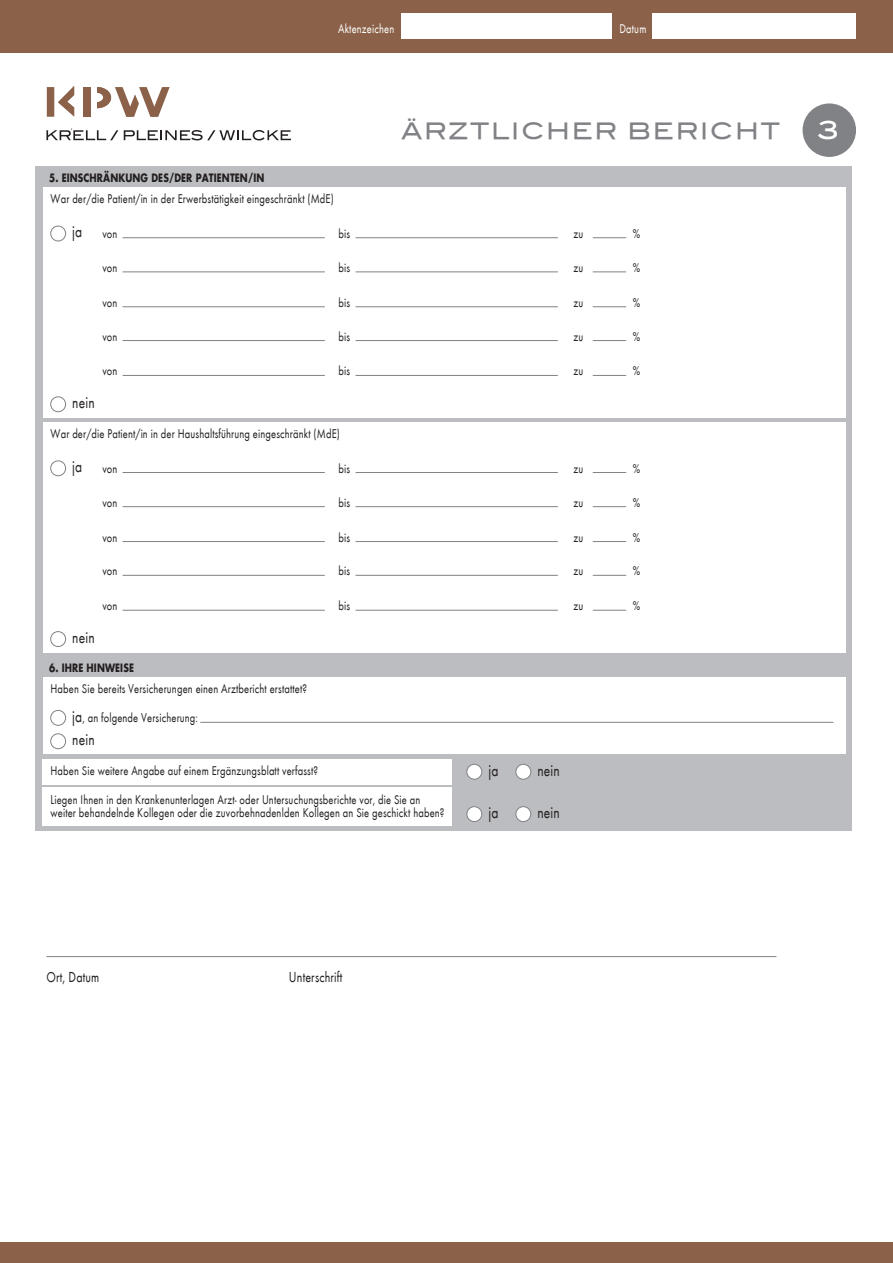
<style>
.page{position:relative;width:893px;height:1263px;background:#fff}
.page>*{position:absolute;margin:0;border:0;box-sizing:border-box;transform-origin:0 0}
.t1{font:25.05px "Blair Md ITCTT Medium";color:#fff}
.t2{font:22.5px "Blair Md ITCTT Medium";letter-spacing:.075em;color:#808285}
.t3{font:16.8px "Futura T";letter-spacing:.015em;color:#231f20;scale:.8 1}
.t4{font:15px "Futura T";letter-spacing:.015em;color:#231f20;scale:.8 1}
.t5{font:13.2px/13.5px "Futura T";letter-spacing:.015em;color:#231f20;scale:.8 1}
.t6{font:13.2px "Futura T";letter-spacing:.015em;color:#fff;scale:.8 1}
.t7{font:700 11.25px "Futura Std";letter-spacing:.015em;color:#231f20;scale:.8 1}
.s1{font-size:16.8px}
</style>
<div class="page">
<div style="left:35px;top:166px;width:816px;height:664px;background:#bcbdc0"></div>
<div style="left:43px;top:677px;width:802px;height:76px;background:#fff"></div>
<hr style="left:200px;top:722px;width:633px;height:1px;background:#808285">
<div style="left:0;top:0;width:893px;height:52px;background:#8b6149"></div>
<div style="left:0;top:1243px;width:893px;height:20px;background:#8b6149"></div>
<svg style="left:47px;top:86px;width:27px;height:31px"></svg>
<svg style="left:46px;top:128px;width:72px;height:12px"></svg>
<svg style="left:124px;top:130px;width:167px;height:10px"></svg>
<div style="left:83px;top:87px;width:8px;height:30px;background:#8b6149"></div>
<svg style="left:97px;top:87px;width:73px;height:30px"></svg>
<div style="left:401px;top:13px;width:211px;height:25px;background:#fff"></div>
<div style="left:653px;top:13px;width:203px;height:25px;background:#fff"></div>
<div style="left:803px;top:103px;width:53px;height:54px;background:#808285;border-radius:50%"></div>
<div style="left:43px;top:759px;width:409px;height:25px;background:#fff"></div>
<div style="left:467px;top:764px;width:15px;height:15px;background:#fff;border-radius:50%"></div>
<div style="left:466px;top:764px;width:16px;height:15px;border:1px solid #808285;border-radius:50%"></div>
<div style="left:516px;top:764px;width:15px;height:15px;background:#fff;border-radius:50%"></div>
<div style="left:515px;top:764px;width:16px;height:15px;border:1px solid #808285;border-radius:50%"></div>
<div style="left:467px;top:807px;width:15px;height:14px;background:#fff;border-radius:50%"></div>
<div style="left:466px;top:806px;width:16px;height:16px;border:1px solid #808285;border-radius:50%"></div>
<div style="left:516px;top:807px;width:15px;height:14px;background:#fff;border-radius:50%"></div>
<div style="left:515px;top:806px;width:16px;height:16px;border:1px solid #808285;border-radius:50%"></div>
<div style="left:43px;top:787px;width:409px;height:39px;background:#fff"></div>
<div style="left:43px;top:187px;width:802px;height:231px;background:#fff"></div>
<div style="left:50px;top:226px;width:16px;height:15px;border:1px solid #808285;border-radius:50%"></div>
<div style="left:50px;top:396px;width:16px;height:16px;border:1px solid #808285;border-radius:50%"></div>
<hr style="left:123px;top:237px;width:202px;height:1px;background:#808285">
<hr style="left:356px;top:237px;width:202px;height:1px;background:#808285">
<hr style="left:593px;top:237px;width:33px;height:1px;background:#808285">
<hr style="left:123px;top:272px;width:202px;height:1px;background:#808285">
<hr style="left:356px;top:272px;width:202px;height:1px;background:#808285">
<hr style="left:593px;top:272px;width:33px;height:1px;background:#808285">
<hr style="left:123px;top:306px;width:202px;height:1px;background:#808285">
<hr style="left:356px;top:306px;width:202px;height:1px;background:#808285">
<hr style="left:593px;top:306px;width:33px;height:1px;background:#808285">
<hr style="left:123px;top:340px;width:202px;height:1px;background:#808285">
<hr style="left:356px;top:340px;width:202px;height:1px;background:#808285">
<hr style="left:593px;top:340px;width:33px;height:1px;background:#808285">
<hr style="left:123px;top:375px;width:202px;height:1px;background:#808285">
<hr style="left:356px;top:375px;width:202px;height:1px;background:#808285">
<hr style="left:593px;top:375px;width:33px;height:1px;background:#808285">
<div style="left:43px;top:422px;width:802px;height:230px;background:#fff"></div>
<div style="left:50px;top:460px;width:16px;height:16px;border:1px solid #808285;border-radius:50%"></div>
<div style="left:50px;top:710px;width:16px;height:16px;border:1px solid #808285;border-radius:50%"></div>
<div style="left:50px;top:733px;width:16px;height:16px;border:1px solid #808285;border-radius:50%"></div>
<div style="left:50px;top:631px;width:16px;height:16px;border:1px solid #808285;border-radius:50%"></div>
<hr style="left:123px;top:472px;width:202px;height:1px;background:#808285">
<hr style="left:356px;top:472px;width:202px;height:1px;background:#808285">
<hr style="left:593px;top:472px;width:33px;height:1px;background:#808285">
<hr style="left:123px;top:506px;width:202px;height:1px;background:#808285">
<hr style="left:356px;top:506px;width:202px;height:1px;background:#808285">
<hr style="left:593px;top:506px;width:33px;height:1px;background:#808285">
<hr style="left:123px;top:541px;width:202px;height:1px;background:#808285">
<hr style="left:356px;top:541px;width:202px;height:1px;background:#808285">
<hr style="left:593px;top:541px;width:33px;height:1px;background:#808285">
<hr style="left:123px;top:575px;width:202px;height:1px;background:#808285">
<hr style="left:356px;top:575px;width:202px;height:1px;background:#808285">
<hr style="left:593px;top:575px;width:33px;height:1px;background:#808285">
<hr style="left:123px;top:610px;width:202px;height:1px;background:#808285">
<hr style="left:356px;top:610px;width:202px;height:1px;background:#808285">
<hr style="left:593px;top:610px;width:33px;height:1px;background:#808285">
<hr style="left:46px;top:956px;width:730px;height:1px;background:#808285">
<p class="t6" style="left:338px;top:22px;width:72px">Aktenzeichen</p>
<p class="t6" style="left:619px;top:22px;width:35px">Datum</p>
<p class="t7" style="left:49px;top:171px;width:271px">5. EINSCHRÄNKUNG DES/DER PATIENTEN/IN</p>
<h2 class="t2" style="left:401px;top:113px;width:380px">ÄRZTLICHER BERICHT</h2>
<p class="t5" style="left:51px;top:192px;width:118px">Erster Behandlungstag</p>
<p class="t5" style="left:51px;top:192px;width:356px">War der/die Patient/in in der Erwerbstätigkeit eingeschränkt (MdE)</p>
<p class="t3" style="left:72px;top:222px;width:14px">ja</p>
<p class="t5" style="left:102px;top:227px;width:20px">von</p>
<p class="t5" style="left:338px;top:227px;width:16px">bis</p>
<p class="t5" style="left:573px;top:227px;width:14px">zu</p>
<p class="t5" style="left:633px;top:227px;width:11px">%</p>
<p class="t5" style="left:102px;top:261px;width:20px">von</p>
<p class="t5" style="left:338px;top:261px;width:16px">bis</p>
<p class="t5" style="left:573px;top:261px;width:14px">zu</p>
<p class="t5" style="left:633px;top:261px;width:11px">%</p>
<p class="t5" style="left:102px;top:296px;width:20px">von</p>
<p class="t5" style="left:338px;top:296px;width:16px">bis</p>
<p class="t5" style="left:573px;top:296px;width:14px">zu</p>
<p class="t5" style="left:633px;top:296px;width:11px">%</p>
<p class="t5" style="left:102px;top:329px;width:20px">von</p>
<p class="t5" style="left:338px;top:329px;width:16px">bis</p>
<p class="t5" style="left:573px;top:329px;width:14px">zu</p>
<p class="t5" style="left:633px;top:329px;width:11px">%</p>
<p class="t5" style="left:102px;top:364px;width:20px">von</p>
<p class="t5" style="left:338px;top:364px;width:16px">bis</p>
<p class="t5" style="left:573px;top:364px;width:14px">zu</p>
<p class="t5" style="left:633px;top:364px;width:11px">%</p>
<p class="t3" style="left:72px;top:393px;width:30px">nein</p>
<p class="t5" style="left:51px;top:427px;width:118px">Erster Behandlungstag</p>
<p class="t5" style="left:51px;top:427px;width:363px">War der/die Patient/in in der Haushaltsführung eingeschränkt (MdE)</p>
<p class="t3" style="left:72px;top:457px;width:14px">ja</p>
<p class="t5" style="left:102px;top:461px;width:20px">von</p>
<p class="t5" style="left:338px;top:461px;width:16px">bis</p>
<p class="t5" style="left:573px;top:461px;width:14px">zu</p>
<p class="t5" style="left:633px;top:461px;width:11px">%</p>
<p class="t5" style="left:102px;top:496px;width:20px">von</p>
<p class="t5" style="left:338px;top:496px;width:16px">bis</p>
<p class="t5" style="left:573px;top:496px;width:14px">zu</p>
<p class="t5" style="left:633px;top:496px;width:11px">%</p>
<p class="t5" style="left:102px;top:530px;width:20px">von</p>
<p class="t5" style="left:338px;top:530px;width:16px">bis</p>
<p class="t5" style="left:573px;top:530px;width:14px">zu</p>
<p class="t5" style="left:633px;top:530px;width:11px">%</p>
<p class="t5" style="left:102px;top:564px;width:20px">von</p>
<p class="t5" style="left:338px;top:564px;width:16px">bis</p>
<p class="t5" style="left:573px;top:564px;width:14px">zu</p>
<p class="t5" style="left:633px;top:564px;width:11px">%</p>
<p class="t5" style="left:102px;top:599px;width:20px">von</p>
<p class="t5" style="left:338px;top:599px;width:16px">bis</p>
<p class="t5" style="left:573px;top:599px;width:14px">zu</p>
<p class="t5" style="left:633px;top:599px;width:11px">%</p>
<p class="t3" style="left:72px;top:628px;width:30px">nein</p>
<p class="t7" style="left:49px;top:660px;width:108px">6. IHRE HINWEISE</p>
<p class="t5" style="left:51px;top:682px;width:322px">Haben Sie bereits Versicherungen einen Arztbericht erstattet?</p>
<p class="t5" style="left:72px;top:711px;width:159px"><span class="s1">ja</span>, an folgende Versicherung:</p>
<p class="t3" style="left:72px;top:730px;width:30px">nein</p>
<p class="t5" style="left:51px;top:764px;width:336px">Haben Sie weitere Angabe auf einem Ergänzungsblatt verfasst?</p>
<p class="t3" style="left:488px;top:761px;width:14px">ja</p>
<p class="t3" style="left:537px;top:761px;width:30px">nein</p>
<p class="t3" style="left:488px;top:803px;width:14px">ja</p>
<p class="t3" style="left:537px;top:803px;width:30px">nein</p>
<p class="t5" style="left:51px;top:793px;width:494px">Liegen Ihnen in den Krankenunterlagen Arzt- oder Untersuchungsberichte vor, die Sie an weiter behandelnde Kollegen oder die zuvorbehnadenlden Kollegen an Sie geschickt haben?</p>
<h1 class="t1" style="left:818px;top:109px;width:23px">3</h1>
<p class="t4" style="left:46px;top:969px;width:68px">Ort, Datum</p>
<p class="t4" style="left:289px;top:969px;width:68px">Unterschrift</p>
</div>
